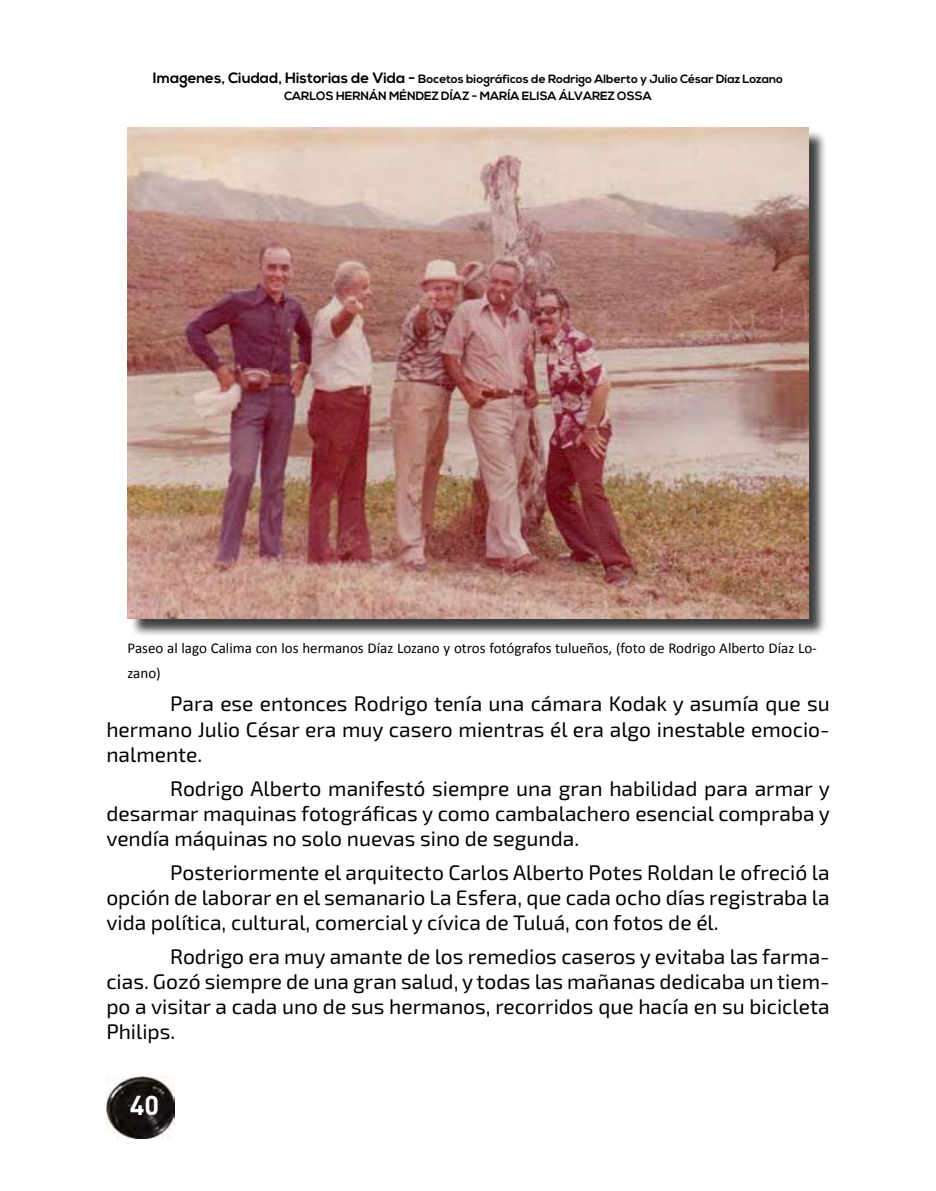
<style>
.page{position:relative;width:936px;height:1191px;background:#fff}
.page>*{position:absolute;margin:0;border:0;box-sizing:border-box;transform-origin:0 0}
.t1{font:700 27px "DIN Pro";color:#fff}
.t2{font:21px/25.2px "Exo 2.0";color:#000;text-align:justify}
.t3{font:15px/25.2px "Calibri";color:#000}
.t4{font:700 12px/17.2px "Nexa";color:#000;text-align:center}
.s1{font-size:15px}
</style>
<div class="page">
<img style="left:106px;top:1076px;width:68px;height:62px">
<div style="left:130px;top:129px;width:696px;height:508px;background:#000;opacity:.75"></div>
<img style="left:128px;top:128px;width:680px;height:490px">
<p class="t4" style="left:153px;top:70px;width:631px"><span class="s1">Imagenes, Ciudad, Historias de Vida -</span> Bocetos biográficos de Rodrigo Alberto y Julio César Díaz Lozano<br>CARLOS HERNÁN MÉNDEZ DÍAZ - MARÍA ELISA ÁLVAREZ OSSA</p>
<p class="t3" style="left:128px;top:635px;width:690px">Paseo al lago Calima con los hermanos Díaz Lozano y otros fotógrafos tulueños, (foto de Rodrigo Alberto Díaz Lo&shy;zano)</p>
<p class="t2" style="left:106px;top:692px;width:724px;text-indent:64px">Para ese entonces Rodrigo tenía una cámara Kodak y asumía que su hermano Julio César era muy casero mientras él era algo inestable emocio&shy;nalmente.</p>
<p class="t2" style="left:106px;top:776px;width:725px;text-indent:64px">Rodrigo Alberto manifestó siempre una gran habilidad para armar y desarmar maquinas fotográficas y como cambalachero esencial compraba y vendía máquinas no solo nuevas sino de segunda.</p>
<p class="t2" style="left:106px;top:860px;width:724px;text-indent:64px">Posteriormente el arquitecto Carlos Alberto Potes Roldan le ofreció la opción de laborar en el semanario La Esfera, que cada ocho días registraba la vida política, cultural, comercial y cívica de Tuluá, con fotos de él.</p>
<p class="t2" style="left:106px;top:944px;width:724px;text-indent:64px">Rodrigo era muy amante de los remedios caseros y evitaba las farma&shy;cias. Gozó siempre de una gran salud, y todas las mañanas dedicaba un tiem&shy;po a visitar a cada uno de sus hermanos, recorridos que hacía en su bicicleta Philips.</p>
<p class="t1" style="left:130px;top:1087px;width:31px">40</p>
</div>
